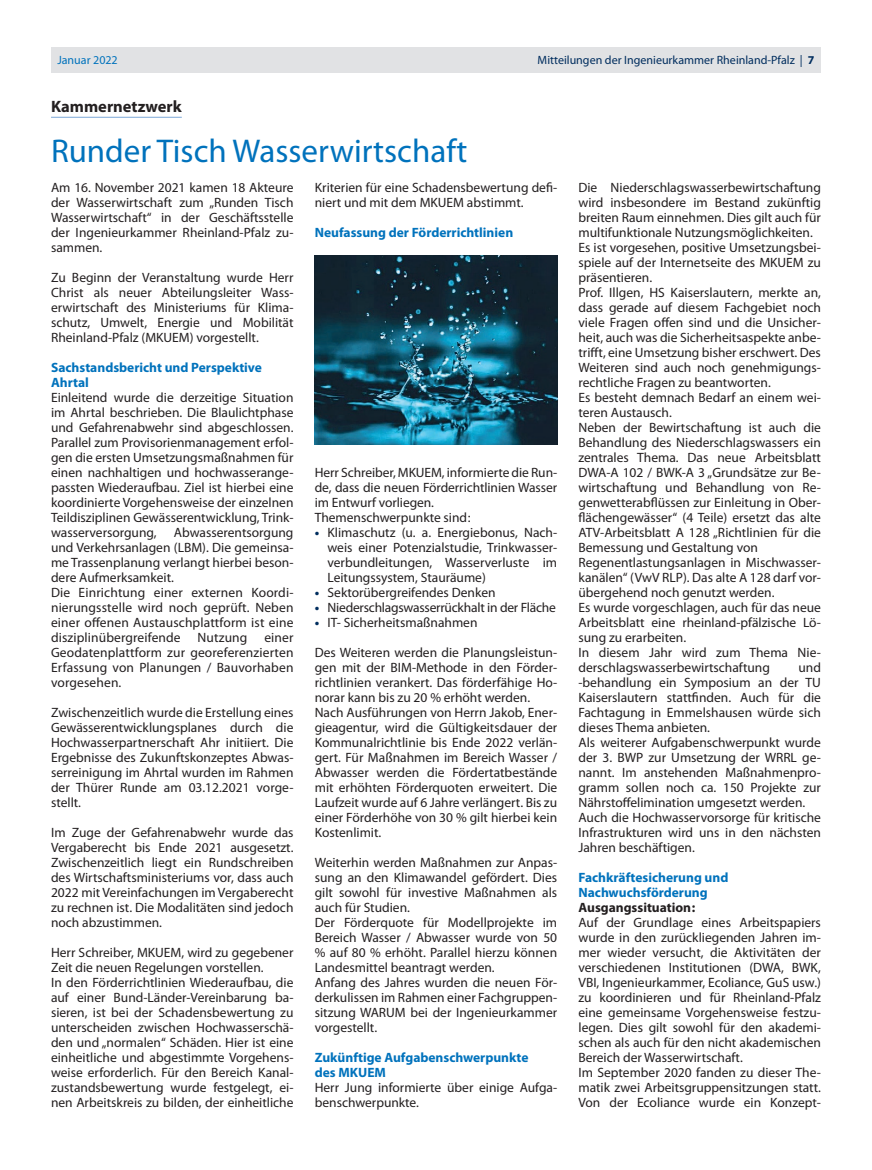
<style>
.page{position:relative;width:872px;height:1170px;background:#fff}
.page>*{position:absolute;margin:0;border:0;box-sizing:border-box;transform-origin:0 0}
.t1{font:33px "Myriad Pro";color:#0072bc}
.t2{font:700 16.5px "Myriad Pro";color:#231f20}
.t3{font:13.5px/15px "Myriad Pro";color:#231f20}
.t4{font:700 13.5px/15px "Myriad Pro";color:#0072bc}
.t5{font:13.5px "Myriad Pro";letter-spacing:-.02em;color:#231f20}
.t6{font:700 13.5px "Myriad Pro";color:#231f20}
.t7{font:12px "Myriad Pro";color:#002d5e}
.t8{font:12px "Myriad Pro";color:#0072bc}
.s1{font-weight:700}
.s2{font-weight:700;color:#002d5e}
</style>
<div class="page">
<div style="left:51px;top:47px;width:770px;height:25px;background:#e1e2e4"></div>
<hr style="left:51px;top:117px;width:131px;height:1px;background:#7ca7d8">
<img style="left:315px;top:256px;width:242px;height:189px">
<p class="t8" style="left:57px;top:53px;width:62px">Januar 2022</p>
<p class="t7" style="left:537px;top:53px;width:278px">Mitteilungen der Ingenieurkammer Rheinland-Pfalz | <span class="s1">7</span></p>
<p class="t2" style="left:51px;top:97px;width:132px">Kammernetzwerk</p>
<h1 class="t1" style="left:51px;top:133px;width:418px">Runder Tisch Wasserwirtschaft</h1>
<p class="t3" style="left:51px;top:180px;width:244px;text-align:justify">Am 16. November 2021 kamen 18 Akteure der Wasserwirtschaft zum „Runden Tisch Wasserwirtschaft“ in der Geschäftsstelle der Ingenieurkammer Rheinland-Pfalz zu&shy;sammen.</p>
<p class="t3" style="left:51px;top:270px;width:244px;text-align:justify">Zu Beginn der Veranstaltung wurde Herr Christ als neuer Abteilungsleiter Wass&shy;erwirtschaft des Ministeriums für Klima&shy;schutz, Umwelt, Energie und Mobilität Rheinland-Pfalz (MKUEM) vorgestellt.</p>
<p class="t4" style="left:51px;top:360px;width:212px">Sachstandsbericht und Perspektive<br>Ahrtal</p>
<p class="t3" style="left:51px;top:390px;width:244px;text-align:justify">Einleitend wurde die derzeitige Situation im Ahrtal beschrieben. Die Blaulichtphase und Gefahrenabwehr sind abgeschlossen.<br>Parallel zum Provisorienmanagement erfol&shy;gen die ersten Umsetzungsmaßnahmen für einen nachhaltigen und hochwasserange&shy;passten Wiederaufbau. Ziel ist hierbei eine koordinierte Vorgehensweise der einzelnen Teildisziplinen Gewässerentwicklung, Trink&shy;wasserversorgung,</p>
<p class="t3" style="left:578px;top:180px;width:244px">Die Niederschlagswasserbewirtschaftung wird insbesondere im Bestand zukünftig breiten Raum einnehmen. Dies gilt auch für multifunktionale Nutzungsmöglichkeiten.<br>Es ist vorgesehen, positive Umsetzungsbei&shy;spiele auf der Internetseite des MKUEM zu präsentieren.<br>Prof. Illgen, HS Kaiserslautern, merkte an, dass gerade auf diesem Fachgebiet noch viele Fragen offen sind und die Unsicher&shy;heit, auch was die Sicherheitsaspekte anbe&shy;trifft, eine Umsetzung bisher erschwert. Des Weiteren sind auch noch genehmigungs&shy;rechtliche Fragen zu beantworten.<br>Es besteht demnach Bedarf an einem wei&shy;teren Austausch.<br>Neben der Bewirtschaftung ist auch die Behandlung des Niederschlagswassers ein zentrales Thema. Das neue Arbeitsblatt DWA-A 102 / BWK-A 3 „Grundsätze zur Be&shy;wirtschaftung und Behandlung von Re&shy;genwetterabflüssen zur Einleitung in Ober&shy;flächengewässer“ (4 Teile) ersetzt das alte ATV-Arbeitsblatt A 128 „Richtlinien für die Bemessung und Gestaltung von Regenentlastungsanlagen in Mischwasser&shy;kanälen“ (VwV RLP). Das alte A 128 darf vor&shy;übergehend noch genutzt werden.<br>Es wurde vorgeschlagen, auch für das neue Arbeitsblatt eine rheinland-pfälzische Lö&shy;sung zu erarbeiten.<br>In diesem Jahr wird zum Thema Nie&shy;derschlagswasserbewirtschaftung</p>
<p class="t3" style="left:315px;top:180px;width:244px">Kriterien für eine Schadensbewertung defi&shy;niert und mit dem MKUEM abstimmt.</p>
<p class="t4" style="left:315px;top:225px;width:200px">Neufassung der Förderrichtlinien</p>
<p class="t3" style="left:315px;top:465px;width:244px">Herr Schreiber, MKUEM, informierte die Run&shy;de, dass die neuen Förderrichtlinien Wasser im Entwurf vorliegen.<br>Themenschwerpunkte sind:</p>
<p class="t3" style="left:327px;top:525px;width:231px;text-align:justify;text-indent:-13px"><span class="s2">•</span> Klimaschutz (u. a. Energiebonus, Nach&shy;weis einer Potenzialstudie, Trinkwasser&shy;verbundleitungen, Wasserverluste im Leitungssystem, Stauräume)</p>
<p class="t3" style="left:315px;top:585px;width:182px"><span class="s2">•</span> Sektorübergreifendes Denken</p>
<p class="t5" style="left:315px;top:600px;width:243px"><span class="s2">•</span> Niederschlagswasserrückhalt in der Fläche</p>
<p class="t3" style="left:315px;top:615px;width:164px"><span class="s2">•</span> IT- Sicherheitsmaßnahmen</p>
<p class="t3" style="left:315px;top:645px;width:244px">Des Weiteren werden die Planungsleistun&shy;gen mit der BIM-Methode in den Förder&shy;richtlinien verankert. Das förderfähige Ho&shy;norar kann bis zu 20 % erhöht werden.<br>Nach Ausführungen von Herrn Jakob, Ener&shy;gieagentur, wird die Gültigkeitsdauer der Kommunalrichtlinie bis Ende 2022 verlän&shy;gert. Für Maßnahmen im Bereich Wasser / Abwasser werden die Fördertatbestände mit erhöhten Förderquoten erweitert. Die Laufzeit wurde auf 6 Jahre verlängert. Bis zu einer Förderhöhe von 30 % gilt hierbei kein Kostenlimit.</p>
<p class="t3" style="left:315px;top:855px;width:244px">Weiterhin werden Maßnahmen zur Anpas&shy;sung an den Klimawandel gefördert. Dies gilt sowohl für investive Maßnahmen als auch für Studien.<br>Der Förderquote für Modellprojekte im Bereich Wasser / Abwasser wurde von 50 % auf 80 % erhöht. Parallel hierzu können Landesmittel beantragt werden.<br>Anfang des Jahres wurden die neuen För&shy;derkulissen im Rahmen einer Fachgruppen&shy;sitzung WARUM bei der Ingenieurkammer vorgestellt.</p>
<p class="t4" style="left:315px;top:1050px;width:215px">Zukünftige Aufgabenschwerpunkte des MKUEM</p>
<p class="t3" style="left:315px;top:1080px;width:244px">Herr Jung informierte über einige Aufga&shy;benschwerpunkte.</p>
<p class="t3" style="left:51px;top:525px;width:244px;text-indent:123px">Abwasserentsorgung und Verkehrsanlagen (LBM). Die gemeinsa&shy;me Trassenplanung verlangt hierbei beson&shy;dere Aufmerksamkeit.<br>Die Einrichtung einer externen Koordi&shy;nierungsstelle wird noch geprüft. Neben einer offenen Austauschplattform ist eine disziplinübergreifende Nutzung einer Geodatenplattform zur georeferenzierten Erfassung von Planungen / Bauvorhaben vorgesehen.</p>
<p class="t3" style="left:51px;top:705px;width:244px;text-align:justify">Zwischenzeitlich wurde die Erstellung eines Gewässerentwicklungsplanes durch die Hochwasserpartnerschaft Ahr initiiert. Die Ergebnisse des Zukunftskonzeptes Abwas&shy;serreinigung im Ahrtal wurden im Rahmen der Thürer Runde am 03.12.2021 vorge&shy;stellt.</p>
<p class="t3" style="left:51px;top:825px;width:244px;text-align:justify">Im Zuge der Gefahrenabwehr wurde das Vergaberecht bis Ende 2021 ausgesetzt.<br>Zwischenzeitlich liegt ein Rundschreiben des Wirtschaftsministeriums vor, dass auch 2022 mit Vereinfachungen im Vergaberecht zu rechnen ist. Die Modalitäten sind jedoch noch abzustimmen.</p>
<p class="t3" style="left:51px;top:945px;width:244px">Herr Schreiber, MKUEM, wird zu gegebener Zeit die neuen Regelungen vorstellen.<br>In den Förderrichtlinien Wiederaufbau, die auf einer Bund-Länder-Vereinbarung ba&shy;sieren, ist bei der Schadensbewertung zu unterscheiden zwischen Hochwasserschä&shy;den und „normalen“ Schäden. Hier ist eine einheitliche und abgestimmte Vorgehens&shy;weise erforderlich. Für den Bereich Kanal&shy;zustandsbewertung wurde festgelegt, ei&shy;nen Arbeitskreis zu bilden, der einheitliche</p>
<p class="t3" style="left:578px;top:660px;width:244px;text-indent:220px">und -behandlung ein Symposium an der TU Kaiserslautern stattfinden. Auch für die Fachtagung in Emmelshausen würde sich dieses Thema anbieten.<br>Als weiterer Aufgabenschwerpunkt wurde der 3. BWP zur Umsetzung der WRRL ge&shy;nannt. Im anstehenden Maßnahmenpro&shy;gramm sollen noch ca. 150 Projekte zur Nährstoffelimination umgesetzt werden.<br>Auch die Hochwasservorsorge für kritische Infrastrukturen wird uns in den nächsten Jahren beschäftigen.</p>
<p class="t4" style="left:578px;top:870px;width:151px">Fachkräftesicherung und<br>Nachwuchsförderung</p>
<p class="t6" style="left:578px;top:899px;width:118px">Ausgangssituation:</p>
<p class="t3" style="left:578px;top:915px;width:244px">Auf der Grundlage eines Arbeitspapiers wurde in den zurückliegenden Jahren im&shy;mer wieder versucht, die Aktivitäten der verschiedenen Institutionen (DWA, BWK, VBI, Ingenieurkammer, Ecoliance, GuS usw.) zu koordinieren und für Rheinland-Pfalz eine gemeinsame Vorgehensweise festzu&shy;legen. Dies gilt sowohl für den akademi&shy;schen als auch für den nicht akademischen Bereich der Wasserwirtschaft.<br>Im September 2020 fanden zu dieser The&shy;matik zwei Arbeitsgruppensitzungen statt.<br>Von der Ecoliance wurde ein Konzept-</p>
</div>
